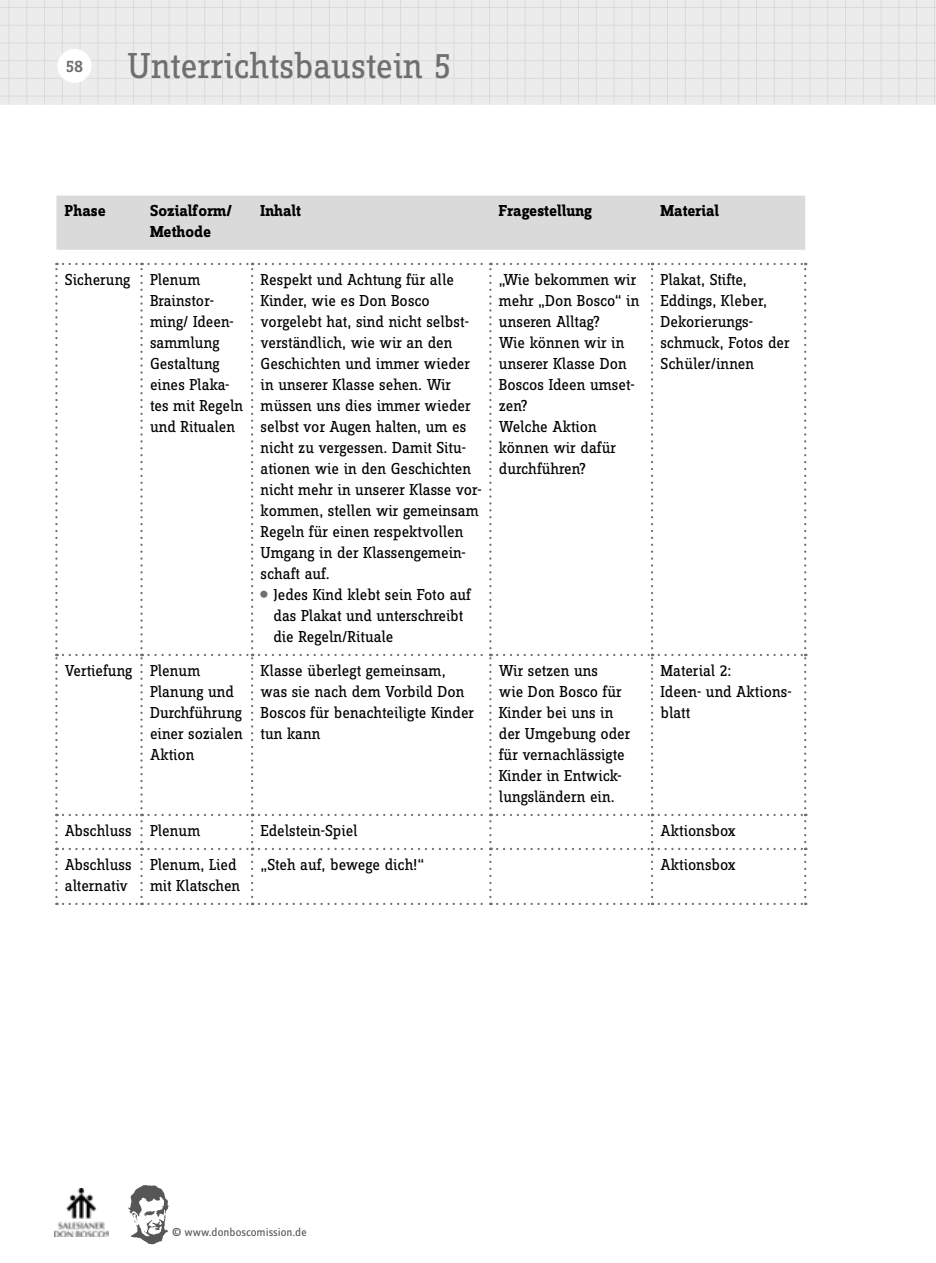
<style>
.page{position:relative;width:936px;height:1263px;background:#fff}
.page>*{position:absolute;margin:0;border:0;box-sizing:border-box;transform-origin:0 0}
.t1{font:37.5px "Zine Slab Dis";color:#6f6f6e}
.t2{font:16.5px/21px "Zine Slab Dis";letter-spacing:-.005em;color:#000}
.t3{font:700 16.5px/21px "Zine Slab Dis";letter-spacing:.005em;color:#000}
.t4{font:12px "Zine Sans Dis";color:#565656}
</style>
<div class="page">
<img style="left:54px;top:1188px;width:54px;height:48px">
<img style="left:128px;top:1185px;width:41px;height:59px">
<div style="left:56px;top:196px;width:749px;height:54px;background:#dadada"></div>
<svg style="left:55px;top:263px;width:198px;height:385px"></svg>
<svg style="left:497px;top:263px;width:309px;height:385px"></svg>
<svg style="left:55px;top:654px;width:198px;height:154px"></svg>
<svg style="left:259px;top:654px;width:232px;height:154px"></svg>
<svg style="left:497px;top:654px;width:309px;height:154px"></svg>
<svg style="left:55px;top:814px;width:198px;height:28px"></svg>
<svg style="left:259px;top:814px;width:232px;height:28px"></svg>
<svg style="left:497px;top:814px;width:309px;height:28px"></svg>
<svg style="left:55px;top:848px;width:198px;height:49px"></svg>
<svg style="left:259px;top:848px;width:232px;height:49px"></svg>
<svg style="left:497px;top:848px;width:309px;height:49px"></svg>
<svg style="left:63px;top:903px;width:79px;height:2px"></svg>
<svg style="left:148px;top:903px;width:105px;height:2px"></svg>
<svg style="left:259px;top:903px;width:232px;height:2px"></svg>
<svg style="left:497px;top:903px;width:309px;height:2px"></svg>
<div style="left:0;top:0;width:516px;height:104px;background:#ececed"></div>
<hr style="left:507px;top:0;width:1px;height:104px;background:#dadada">
<hr style="left:489px;top:0;width:1px;height:104px;background:#dadada">
<hr style="left:471px;top:0;width:1px;height:104px;background:#dadada">
<hr style="left:453px;top:0;width:1px;height:104px;background:#dadada">
<hr style="left:435px;top:0;width:1px;height:104px;background:#dadada">
<hr style="left:418px;top:0;width:1px;height:104px;background:#dadada">
<hr style="left:400px;top:0;width:1px;height:104px;background:#dadada">
<hr style="left:382px;top:0;width:1px;height:104px;background:#dadada">
<hr style="left:364px;top:0;width:1px;height:104px;background:#dadada">
<hr style="left:346px;top:0;width:1px;height:104px;background:#dadada">
<hr style="left:329px;top:0;width:1px;height:104px;background:#dadada">
<hr style="left:311px;top:0;width:1px;height:104px;background:#dadada">
<hr style="left:293px;top:0;width:1px;height:104px;background:#dadada">
<hr style="left:275px;top:0;width:1px;height:104px;background:#dadada">
<hr style="left:258px;top:0;width:1px;height:104px;background:#dadada">
<hr style="left:240px;top:0;width:1px;height:104px;background:#dadada">
<hr style="left:222px;top:0;width:1px;height:104px;background:#dadada">
<hr style="left:204px;top:0;width:1px;height:104px;background:#dadada">
<hr style="left:186px;top:0;width:1px;height:104px;background:#dadada">
<hr style="left:169px;top:0;width:1px;height:104px;background:#dadada">
<hr style="left:151px;top:0;width:1px;height:104px;background:#dadada">
<hr style="left:133px;top:0;width:1px;height:104px;background:#dadada">
<hr style="left:115px;top:0;width:1px;height:104px;background:#dadada">
<hr style="left:97px;top:0;width:1px;height:104px;background:#dadada">
<hr style="left:80px;top:0;width:1px;height:104px;background:#dadada">
<hr style="left:62px;top:0;width:1px;height:104px;background:#dadada">
<hr style="left:44px;top:0;width:1px;height:104px;background:#dadada">
<hr style="left:26px;top:0;width:1px;height:104px;background:#dadada">
<hr style="left:8px;top:0;width:1px;height:104px;background:#dadada">
<hr style="left:0;top:7px;width:516px;height:1px;background:#dadada">
<hr style="left:0;top:25px;width:516px;height:1px;background:#dadada">
<hr style="left:0;top:42px;width:516px;height:1px;background:#dadada">
<hr style="left:0;top:60px;width:516px;height:1px;background:#dadada">
<hr style="left:0;top:78px;width:516px;height:1px;background:#dadada">
<hr style="left:0;top:96px;width:516px;height:1px;background:#dadada">
<div style="left:516px;top:0;width:419px;height:104px;background:#ececed"></div>
<hr style="left:933px;top:0;width:1px;height:104px;background:#dadada">
<hr style="left:916px;top:0;width:1px;height:104px;background:#dadada">
<hr style="left:898px;top:0;width:1px;height:104px;background:#dadada">
<hr style="left:880px;top:0;width:1px;height:104px;background:#dadada">
<hr style="left:862px;top:0;width:1px;height:104px;background:#dadada">
<hr style="left:845px;top:0;width:1px;height:104px;background:#dadada">
<hr style="left:827px;top:0;width:1px;height:104px;background:#dadada">
<hr style="left:809px;top:0;width:1px;height:104px;background:#dadada">
<hr style="left:791px;top:0;width:1px;height:104px;background:#dadada">
<hr style="left:773px;top:0;width:1px;height:104px;background:#dadada">
<hr style="left:756px;top:0;width:1px;height:104px;background:#dadada">
<hr style="left:738px;top:0;width:1px;height:104px;background:#dadada">
<hr style="left:720px;top:0;width:1px;height:104px;background:#dadada">
<hr style="left:702px;top:0;width:1px;height:104px;background:#dadada">
<hr style="left:684px;top:0;width:1px;height:104px;background:#dadada">
<hr style="left:667px;top:0;width:1px;height:104px;background:#dadada">
<hr style="left:649px;top:0;width:1px;height:104px;background:#dadada">
<hr style="left:631px;top:0;width:1px;height:104px;background:#dadada">
<hr style="left:613px;top:0;width:1px;height:104px;background:#dadada">
<hr style="left:596px;top:0;width:1px;height:104px;background:#dadada">
<hr style="left:578px;top:0;width:1px;height:104px;background:#dadada">
<hr style="left:560px;top:0;width:1px;height:104px;background:#dadada">
<hr style="left:542px;top:0;width:1px;height:104px;background:#dadada">
<hr style="left:524px;top:0;width:1px;height:104px;background:#dadada">
<hr style="left:516px;top:7px;width:419px;height:1px;background:#dadada">
<hr style="left:516px;top:25px;width:419px;height:1px;background:#dadada">
<hr style="left:516px;top:42px;width:419px;height:1px;background:#dadada">
<hr style="left:516px;top:60px;width:419px;height:1px;background:#dadada">
<hr style="left:516px;top:78px;width:419px;height:1px;background:#dadada">
<hr style="left:516px;top:96px;width:419px;height:1px;background:#dadada">
<div style="left:57px;top:49px;width:34px;height:34px;background:#fff;border-radius:50%"></div>
<svg style="left:259px;top:263px;width:232px;height:385px"></svg>
<h1 class="t1" style="left:66px;top:48px;width:386px"><sup>58</sup> Unterrichtsbaustein 5</h1>
<p class="t3" style="left:65px;top:201px;width:42px">Phase</p>
<p class="t3" style="left:150px;top:201px;width:83px">Sozialform/<br>Methode</p>
<p class="t3" style="left:260px;top:201px;width:42px">Inhalt</p>
<p class="t3" style="left:499px;top:201px;width:95px">Fragestellung</p>
<p class="t3" style="left:660px;top:201px;width:60px">Material</p>
<p class="t2" style="left:150px;top:270px;width:95px;text-indent:-85px">Sicherung Plenum<br>Brainstor&shy;ming/ Ideen&shy;sammlung<br>Gestaltung eines Plaka&shy;tes mit Regeln und Ritualen</p>
<p class="t2" style="left:260px;top:270px;width:223px">Respekt und Achtung für alle<br>Kinder, wie es Don Bosco vorgelebt hat, sind nicht selbst&shy;verständlich, wie wir an den<br>Geschichten und immer wieder in unserer Klasse sehen. Wir müssen uns dies immer wieder selbst vor Augen halten, um es nicht zu vergessen. Damit Situ&shy;ationen wie in den Geschichten nicht mehr in unserer Klasse vor&shy;kommen, stellen wir gemeinsam<br>Regeln für einen respektvollen<br>Umgang in der Klassengemein&shy;schaft auf.</p>
<p class="t2" style="left:273px;top:585px;width:199px">Jedes Kind klebt sein Foto auf das Plakat und unterschreibt die Regeln/Rituale</p>
<p class="t2" style="left:499px;top:270px;width:142px">„Wie bekommen wir mehr „Don Bosco“ in unseren Alltag?<br>Wie können wir in unserer Klasse Don<br>Boscos Ideen umset&shy;zen?<br>Welche Aktion können wir dafür durchführen?</p>
<p class="t2" style="left:660px;top:270px;width:131px">Plakat, Stifte,<br>Eddings, Kleber,<br>Dekorierungs&shy;schmuck, Fotos der<br>Schüler/innen</p>
<p class="t2" style="left:150px;top:661px;width:94px;text-indent:-85px">Vertiefung Plenum<br>Planung und<br>Durchführung einer sozialen<br>Aktion</p>
<p class="t2" style="left:260px;top:661px;width:215px">Klasse überlegt gemeinsam, was sie nach dem Vorbild Don<br>Boscos für benachteiligte Kinder tun kann</p>
<p class="t2" style="left:499px;top:661px;width:133px">Wir setzen uns<br>wie Don Bosco für<br>Kinder bei uns in der Umgebung oder für vernachlässigte<br>Kinder in Entwick&shy;lungsländern ein.</p>
<p class="t2" style="left:660px;top:661px;width:132px">Material 2:<br>Ideen- und Aktions&shy;blatt</p>
<p class="t2" style="left:65px;top:821px;width:137px">Abschluss Plenum</p>
<p class="t2" style="left:260px;top:821px;width:98px">Edelstein-Spiel</p>
<p class="t2" style="left:660px;top:821px;width:77px">Aktionsbox</p>
<p class="t2" style="left:65px;top:855px;width:68px">Abschluss alternativ</p>
<p class="t2" style="left:150px;top:855px;width:92px">Plenum, Lied mit Klatschen</p>
<p class="t2" style="left:260px;top:855px;width:165px">„Steh auf, bewege dich!“</p>
<p class="t2" style="left:660px;top:855px;width:77px">Aktionsbox</p>
<p class="t4" style="left:172px;top:1226px;width:136px">© www.donboscomission.de</p>
</div>
